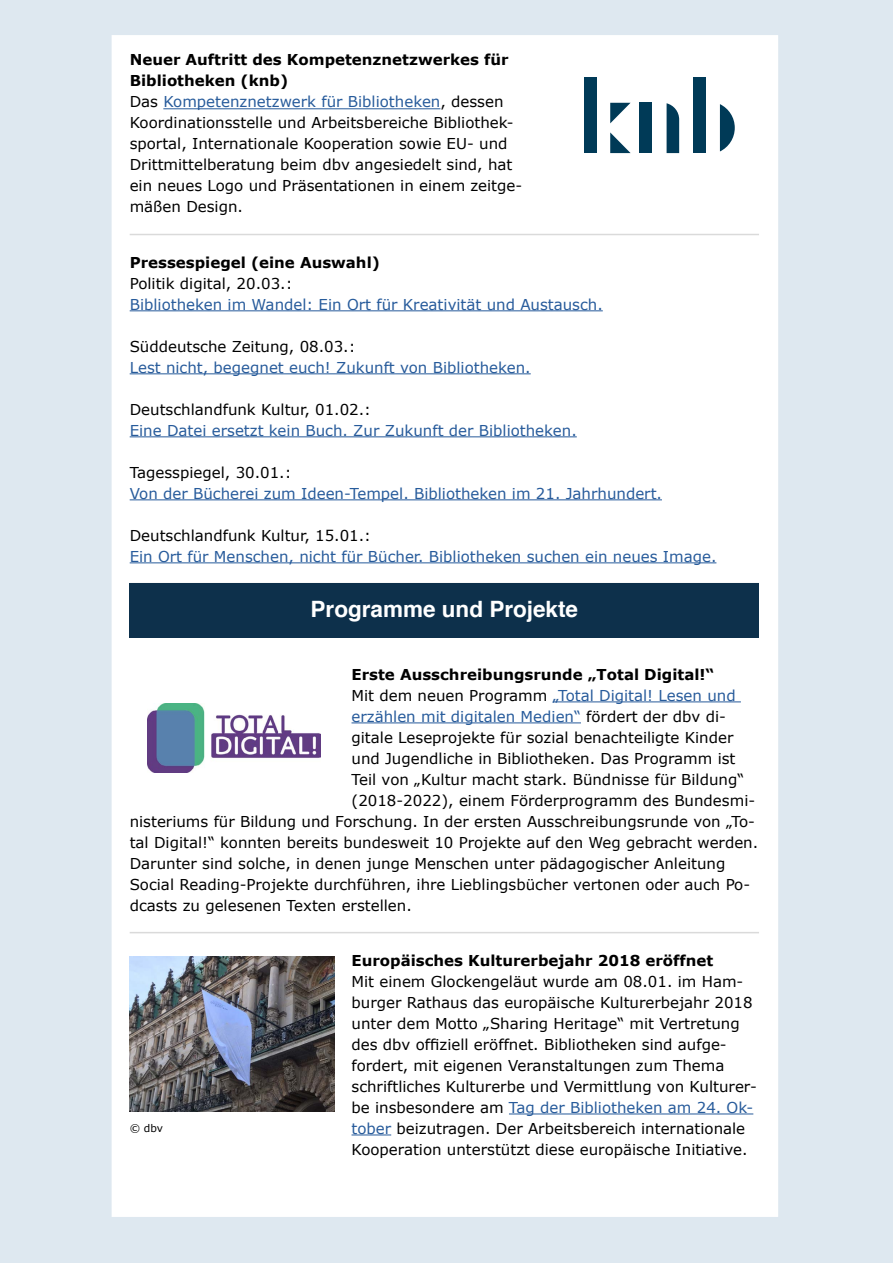
<style>
.page{position:relative;width:893px;height:1263px;background:#fff}
.page>*{position:absolute;margin:0;border:0;box-sizing:border-box;transform-origin:0 0}
.t1{font:700 22.5px "Helvetica";color:#fff}
.t2{font:15px/21px "Verdana";color:#000}
.t3{font:15px "Verdana";color:#275b9b}
.t4{font:700 15px "Verdana";color:#000}
.t5{font:10.5px "Verdana";color:#000}
.s1{font-weight:700}
.s2{color:#275b9b}
.s3{color:#000}
</style>
<div class="page">
<div style="left:1px;top:1px;width:891px;height:1261px;background:#dee8f0"></div>
<div style="left:112px;top:35px;width:666px;height:1182px;background:#fff"></div>
<hr style="left:163px;top:108px;width:277px;height:1px;background:#275b9b">
<hr style="left:130px;top:234px;width:629px;height:1px;background:#dadada">
<hr style="left:130px;top:310px;width:473px;height:1px;background:#275b9b">
<hr style="left:130px;top:373px;width:401px;height:1px;background:#275b9b">
<hr style="left:130px;top:436px;width:447px;height:1px;background:#275b9b">
<hr style="left:130px;top:499px;width:532px;height:1px;background:#275b9b">
<hr style="left:130px;top:562px;width:586px;height:1px;background:#275b9b">
<div style="left:130px;top:583px;width:629px;height:54px;background:#0d304b"></div>
<hr style="left:553px;top:701px;width:188px;height:1px;background:#275b9b">
<hr style="left:351px;top:722px;width:230px;height:1px;background:#275b9b">
<hr style="left:130px;top:932px;width:629px;height:1px;background:#dadada">
<hr style="left:509px;top:1113px;width:244px;height:1px;background:#275b9b">
<hr style="left:351px;top:1134px;width:40px;height:1px;background:#275b9b">
<div style="left:585px;top:78px;width:12px;height:75px;background:#003a57"></div>
<div style="left:639px;top:103px;width:12px;height:50px;background:#003a57"></div>
<svg style="left:610px;top:103px;width:21px;height:20px"></svg>
<svg style="left:720px;top:104px;width:15px;height:47px"></svg>
<div style="left:693px;top:78px;width:13px;height:75px;background:#003a57"></div>
<svg style="left:667px;top:103px;width:12px;height:50px"></svg>
<svg style="left:610px;top:132px;width:21px;height:21px"></svg>
<img style="left:147px;top:704px;width:174px;height:68px">
<img style="left:130px;top:957px;width:204px;height:154px">
<p class="t2" style="left:130px;top:50px;width:394px"><span class="s1">Neuer Auftritt des Kompetenznetzwerkes für Bibliotheken (knb)<br></span>Das <span class="s2">Kompetenznetzwerk für Bibliotheken</span>, dessen Koordinationsstelle und Arbeitsbereiche Bibliothek&shy;sportal, Internationale Kooperation sowie EU- und Drittmittelberatung beim dbv angesiedelt sind, hat ein neues Logo und Präsentationen in einem zeitge&shy;mäßen Design.</p>
<p class="t4" style="left:130px;top:252px;width:252px">Pressespiegel (eine Auswahl)</p>
<p class="t2" style="left:130px;top:273px;width:164px">Politik digital, 20.03.:</p>
<p class="t3" style="left:130px;top:294px;width:475px">Bibliotheken im Wandel: Ein Ort für Kreativität und Austausch.</p>
<p class="t2" style="left:130px;top:336px;width:227px">Süddeutsche Zeitung, 08.03.:</p>
<p class="t3" style="left:130px;top:357px;width:403px">Lest nicht, begegnet euch! Zukunft von Bibliotheken.</p>
<p class="t2" style="left:130px;top:399px;width:243px">Deutschlandfunk Kultur, 01.02.:</p>
<p class="t3" style="left:130px;top:420px;width:449px">Eine Datei ersetzt kein Buch. Zur Zukunft der Bibliotheken.</p>
<p class="t2" style="left:130px;top:462px;width:163px">Tagesspiegel, 30.01.:</p>
<p class="t3" style="left:130px;top:483px;width:534px">Von der Bücherei zum Ideen-Tempel. Bibliotheken im 21. Jahrhundert.</p>
<p class="t2" style="left:130px;top:525px;width:243px">Deutschlandfunk Kultur, 15.01.:</p>
<p class="t3" style="left:130px;top:546px;width:588px">Ein Ort für Menschen, nicht für Bücher. Bibliotheken suchen ein neues Image.</p>
<h1 class="t1" style="left:311px;top:590px;width:269px">Programme und Projekte</h1>
<p class="t4" style="left:351px;top:664px;width:364px">Erste Ausschreibungsrunde „Total Digital!“</p>
<p class="t3" style="left:351px;top:686px;width:386px"><span class="s3">Mit dem neuen Programm</span> „Total Digital! Lesen und</p>
<p class="t3" style="left:351px;top:707px;width:376px">erzählen mit digitalen Medien“ <span class="s3">fördert der dbv di-</span></p>
<p class="t2" style="left:351px;top:727px;width:383px">gitale Leseprojekte für sozial benachteiligte Kinder</p>
<p class="t2" style="left:351px;top:748px;width:385px">und Jugendliche in Bibliotheken. Das Programm ist</p>
<p class="t2" style="left:351px;top:769px;width:394px">Teil von „Kultur macht stark. Bündnisse für Bildung“</p>
<p class="t2" style="left:351px;top:790px;width:405px">(2018-2022), einem Förderprogramm des Bundesmi-</p>
<p class="t2" style="left:130px;top:811px;width:627px">nisteriums für Bildung und Forschung. In der ersten Ausschreibungsrunde von „To-</p>
<p class="t2" style="left:130px;top:832px;width:630px">tal Digital!“ konnten bereits bundesweit 10 Projekte auf den Weg gebracht werden.</p>
<p class="t2" style="left:130px;top:853px;width:597px">Darunter sind solche, in denen junge Menschen unter pädagogischer Anleitung</p>
<p class="t2" style="left:130px;top:874px;width:622px">Social Reading-Projekte durchführen, ihre Lieblingsbücher vertonen oder auch Po-</p>
<p class="t2" style="left:130px;top:895px;width:284px">dcasts zu gelesenen Texten erstellen.</p>
<p class="t5" style="left:130px;top:1122px;width:35px">© dbv</p>
<p class="t4" style="left:351px;top:950px;width:363px">Europäisches Kulturerbejahr 2018 eröffnet</p>
<p class="t2" style="left:351px;top:971px;width:407px">Mit einem Glockengeläut wurde am 08.01. im Ham&shy;burger Rathaus das europäische Kulturerbejahr 2018 unter dem Motto „Sharing Heritage“ mit Vertretung des dbv offiziell eröffnet. Bibliotheken sind aufge&shy;fordert, mit eigenen Veranstaltungen zum Thema schriftliches Kulturerbe und Vermittlung von Kulturer&shy;be insbesondere am <span class="s2">Tag der Bibliotheken am 24. Ok&shy;tober</span> beizutragen. Der Arbeitsbereich internationale Kooperation unterstützt diese europäische Initiative.</p>
</div>
